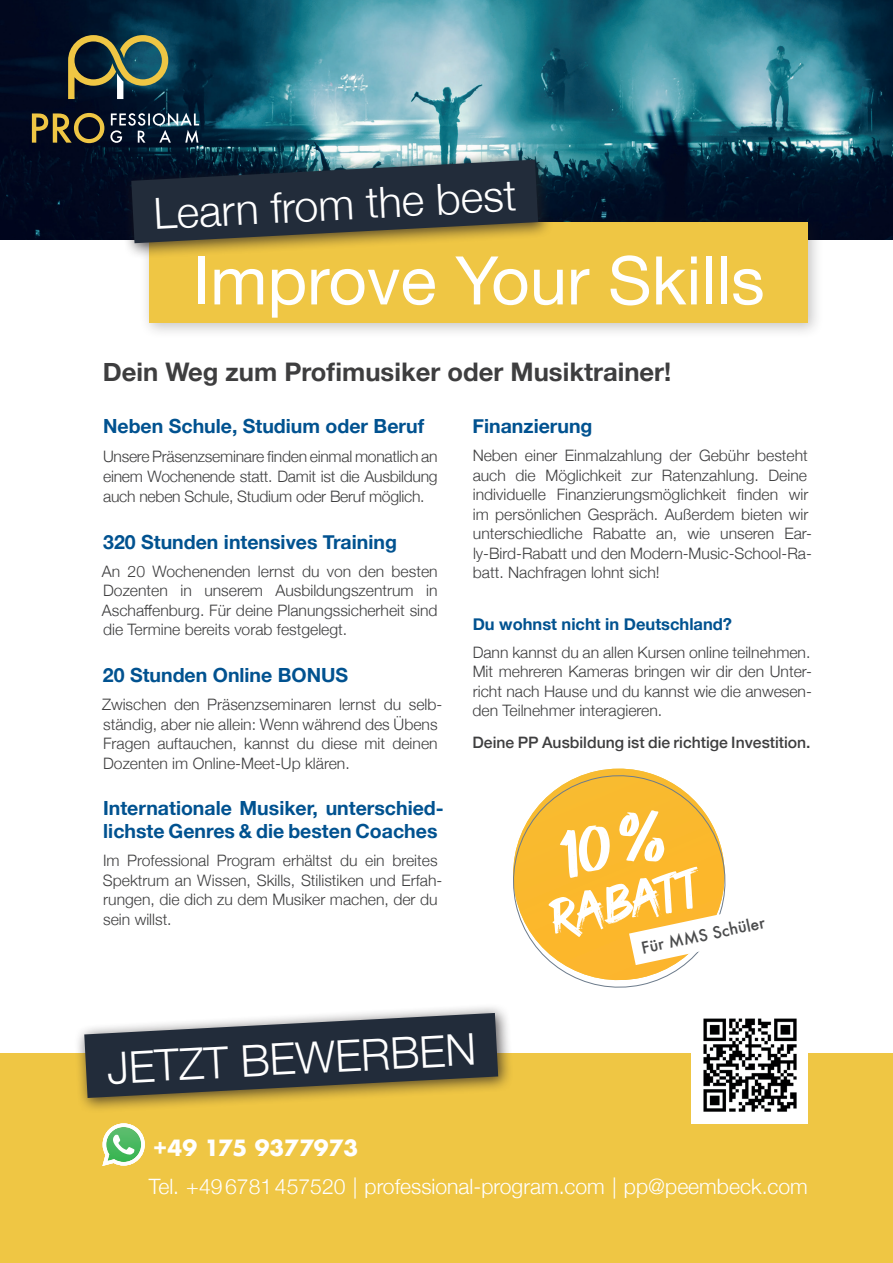
<style>
.page{position:relative;width:893px;height:1263px;background:#fff}
.page>*{position:absolute;margin:0;border:0;box-sizing:border-box;transform-origin:0 0}
.t1{font:67.05px "Helvetica Neue";color:#fff}
.t2{font:300 43.8px "Helvetica Neue";color:#fff}
.t3{font:300 43.05px "Helvetica Neue";color:#fff}
.t4{font:700 25.65px "Helvetica Neue";color:#3e3e3f}
.t5{font:700 21.75px "Futura";color:#fff}
.t6{font:300 21.15px "Helvetica Neue";color:#fff}
.t7{font:700 19.5px/23.4px "Helvetica Neue";color:#015290}
.t8{font:700 16.5px "Helvetica Neue";color:#015290}
.t9{font:500 15.9px "Futura";color:#4b4c4d}
.t10{font:300 15.75px/19.5px "Helvetica Neue";color:#3e3e3f;text-align:justify}
.t11{font:500 15.75px "Helvetica Neue";color:#3e3e3f}
</style>
<div class="page">
<img style="left:0;top:0;width:893px;height:240px">
<div style="left:139px;top:212px;width:685px;height:127px;background:#231f20;opacity:.26"></div>
<div style="left:149px;top:222px;width:659px;height:101px;background:#efc644"></div>
<svg style="left:68px;top:35px;width:100px;height:64px;background:#4e5d48"></svg>
<svg style="left:32px;top:113px;width:72px;height:30px;background:#63562d"></svg>
<svg style="left:110px;top:113px;width:89px;height:30px;background:#3c4d5e"></svg>
<div style="left:0;top:1053px;width:893px;height:210px;background:#efc644"></div>
<svg style="left:102px;top:1123px;width:43px;height:43px"></svg>
<div style="left:74px;top:1003px;width:440px;height:111px;background:#231f20;opacity:.75"></div>
<svg style="left:84px;top:1013px;width:414px;height:85px;background:#4f5350"></svg>
<div style="left:121px;top:150px;width:433px;height:109px;background:#231f20;opacity:.75"></div>
<svg style="left:131px;top:160px;width:407px;height:83px;background:#343c3c"></svg>
<div style="left:691px;top:1007px;width:117px;height:116px;background:#fff"></div>
<img style="left:703px;top:1018px;width:94px;height:94px">
<svg style="left:513px;top:768px;width:190px;height:220px"></svg>
<svg style="left:549px;top:810px;width:177px;height:155px"></svg>
<h3 class="t3" style="left:152px;top:179px;width:365px;rotate:-3deg">Learn from the best</h3>
<h1 class="t1" style="left:193px;top:232px;width:573px">Improve Your Skills</h1>
<h3 class="t4" style="left:103px;top:352px;width:570px">Dein Weg zum Profimusiker oder Musiktrainer!</h3>
<p class="t7" style="left:103px;top:415px;width:323px">Neben Schule, Studium oder Beruf</p>
<p class="t10" style="left:103px;top:445px;width:336px;line-height:20.2px">Unsere Präsenzseminare finden einmal monatlich an einem Wochenende statt. Damit ist die Ausbildung auch neben Schule, Studium oder Beruf möglich.</p>
<p class="t7" style="left:103px;top:531px;width:295px">320 Stunden intensives Training</p>
<p class="t10" style="left:102px;top:560px;width:337px">An 20 Wochenenden lernst du von den besten Dozenten in unserem Ausbildungszentrum in Aschaffenburg. Für deine Planungssicherheit sind die Termine bereits vorab festgelegt.</p>
<p class="t7" style="left:103px;top:664px;width:247px">20 Stunden Online BONUS</p>
<p class="t10" style="left:102px;top:693px;width:342px;text-align:left">Zwischen den Präsenzseminaren lernst du selb&shy;ständig, aber nie allein: Wenn während des Übens Fragen auftauchen, kannst du diese mit deinen Dozenten im Online-Meet-Up klären.</p>
<p class="t7" style="left:103px;top:797px;width:342px">Internationale Musiker, unterschied&shy;lichste Genres &amp; die besten Coaches</p>
<p class="t10" style="left:103px;top:850px;width:341px;text-align:left">Im Professional Program erhältst du ein breites Spektrum an Wissen, Skills, Stilistiken und Erfah&shy;rungen, die dich zu dem Musiker machen, der du sein willst.</p>
<p class="t7" style="left:473px;top:415px;width:121px">Finanzierung</p>
<p class="t10" style="left:473px;top:445px;width:341px;text-align:left">Neben einer Einmalzahlung der Gebühr besteht auch die Möglichkeit zur Ratenzahlung. Deine individuelle Finanzierungsmöglichkeit finden wir im persönlichen Gespräch. Außerdem bieten wir unterschiedliche Rabatte an, wie unseren Ear&shy;ly-Bird-Rabatt und den Modern-Music-School-Ra&shy;batt. Nachfragen lohnt sich!</p>
<p class="t8" style="left:473px;top:611px;width:261px">Du wohnst nicht in Deutschland?</p>
<p class="t10" style="left:473px;top:641px;width:341px">Dann kannst du an allen Kursen online teilnehmen.<br>Mit mehreren Kameras bringen wir dir den Unter&shy;richt nach Hause und du kannst wie die anwesen&shy;den Teilnehmer interagieren.</p>
<p class="t11" style="left:473px;top:729px;width:340px">Deine PP Ausbildung ist die richtige Investition.</p>
<p class="t9" style="left:639px;top:937px;width:128px;rotate:-12deg">Für MMS Schüler</p>
<h2 class="t2" style="left:105px;top:1033px;width:371px;rotate:-3deg">JETZT BEWERBEN</h2>
<h3 class="t5" style="left:153px;top:1132px;width:207px">+49 175 9377973</h3>
<h3 class="t6" style="left:149px;top:1169px;width:660px">Tel. +496781457520 | professional-program.com | pp@peembeck.com</h3>
</div>
